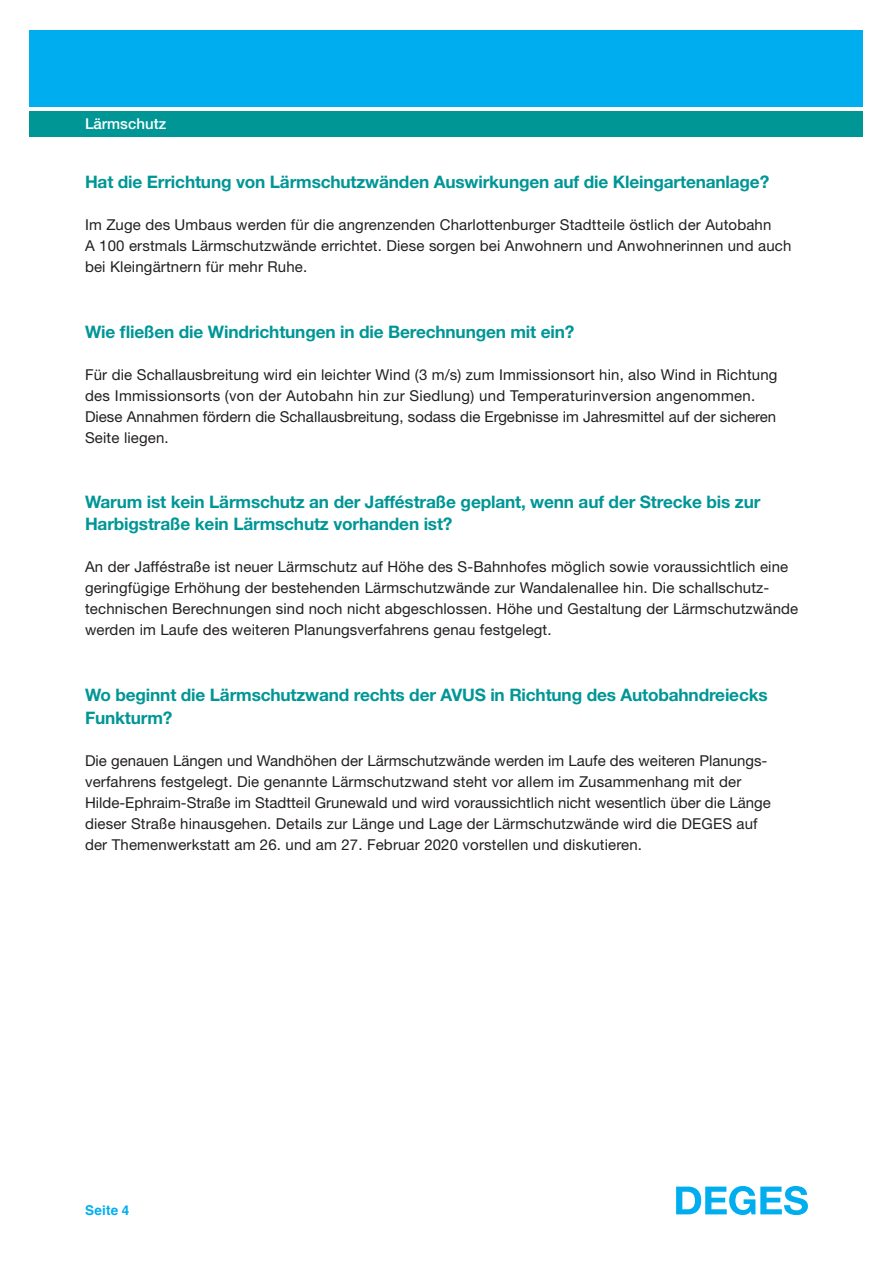
<style>
.page{position:relative;width:893px;height:1263px;background:#fff}
.page>*{position:absolute;margin:0;border:0;box-sizing:border-box;transform-origin:0 0}
.t1{font:700 17.25px/22.5px "Helvetica Neue LT Std";letter-spacing:-.01em;color:#009696}
.t2{font:15px/21px "Helvetica Neue LT Std";letter-spacing:.01em;color:#231f20}
.t3{font:500 15px "Helvetica Neue LT Std";color:#fff}
._06_Introduction_Dai{font:700 13.5px "Helvetica";letter-spacing:.015em;color:#00aeef}
</style>
<div class="page">
<svg style="left:676px;top:1186px;width:132px;height:29px"></svg>
<div style="left:30px;top:30px;width:833px;height:76px;background:#00aeef"></div>
<div style="left:30px;top:111px;width:833px;height:26px;background:#009696"></div>
<p class="t3" style="left:85px;top:115px;width:83px">Lärmschutz</p>
<p class="t1" style="left:85px;top:170px;width:686px">Hat die Errichtung von Lärmschutzwänden Auswirkungen auf die Kleingartenanlage?</p>
<p class="t2" style="left:85px;top:214px;width:708px">Im Zuge des Umbaus werden für die angrenzenden Charlottenburger Stadtteile östlich der Autobahn<br>A 100 erstmals Lärmschutzwände errichtet. Diese sorgen bei Anwohnern und Anwohnerinnen und auch bei Kleingärtnern für mehr Ruhe.</p>
<p class="t1" style="left:85px;top:320px;width:491px">Wie fließen die Windrichtungen in die Berechnungen mit ein?</p>
<p class="t2" style="left:85px;top:364px;width:694px">Für die Schallausbreitung wird ein leichter Wind (3 m/s) zum Immissionsort hin, also Wind in Richtung des Immissionsorts (von der Autobahn hin zur Siedlung) und Temperaturinversion angenommen.<br>Diese Annahmen fördern die Schallausbreitung, sodass die Ergebnisse im Jahresmittel auf der sicheren Seite liegen.</p>
<p class="t1" style="left:85px;top:490px;width:677px">Warum ist kein Lärmschutz an der Jafféstraße geplant, wenn auf der Strecke bis zur</p>
<p class="t1" style="left:85px;top:512px;width:369px">Harbigstraße kein Lärmschutz vorhanden ist?</p>
<p class="t2" style="left:85px;top:556px;width:715px">An der Jafféstraße ist neuer Lärmschutz auf Höhe des S-Bahnhofes möglich sowie voraussichtlich eine geringfügige Erhöhung der bestehenden Lärmschutzwände zur Wandalenallee hin. Die schallschutz&shy;technischen Berechnungen sind noch nicht abgeschlossen. Höhe und Gestaltung der Lärmschutzwände werden im Laufe des weiteren Planungsverfahrens genau festgelegt.</p>
<p class="t1" style="left:85px;top:683px;width:684px">Wo beginnt die Lärmschutzwand rechts der AVUS in Richtung des Autobahndreiecks<br>Funkturm?</p>
<p class="t2" style="left:85px;top:750px;width:687px">Die genauen Längen und Wandhöhen der Lärmschutzwände werden im Laufe des weiteren Planungs&shy;verfahrens festgelegt. Die genannte Lärmschutzwand steht vor allem im Zusammenhang mit der Hilde-Ephraim-Straße im Stadtteil Grunewald und wird voraussichtlich nicht wesentlich über die Länge dieser Straße hinausgehen. Details zur Länge und Lage der Lärmschutzwände wird die DEGES auf der Themenwerkstatt am 26. und am 27. Februar 2020 vorstellen und diskutieren.</p>
<p class="_06_Introduction_Dai" style="left:85px;top:1199px;width:46px">Seite 4</p>
</div>
